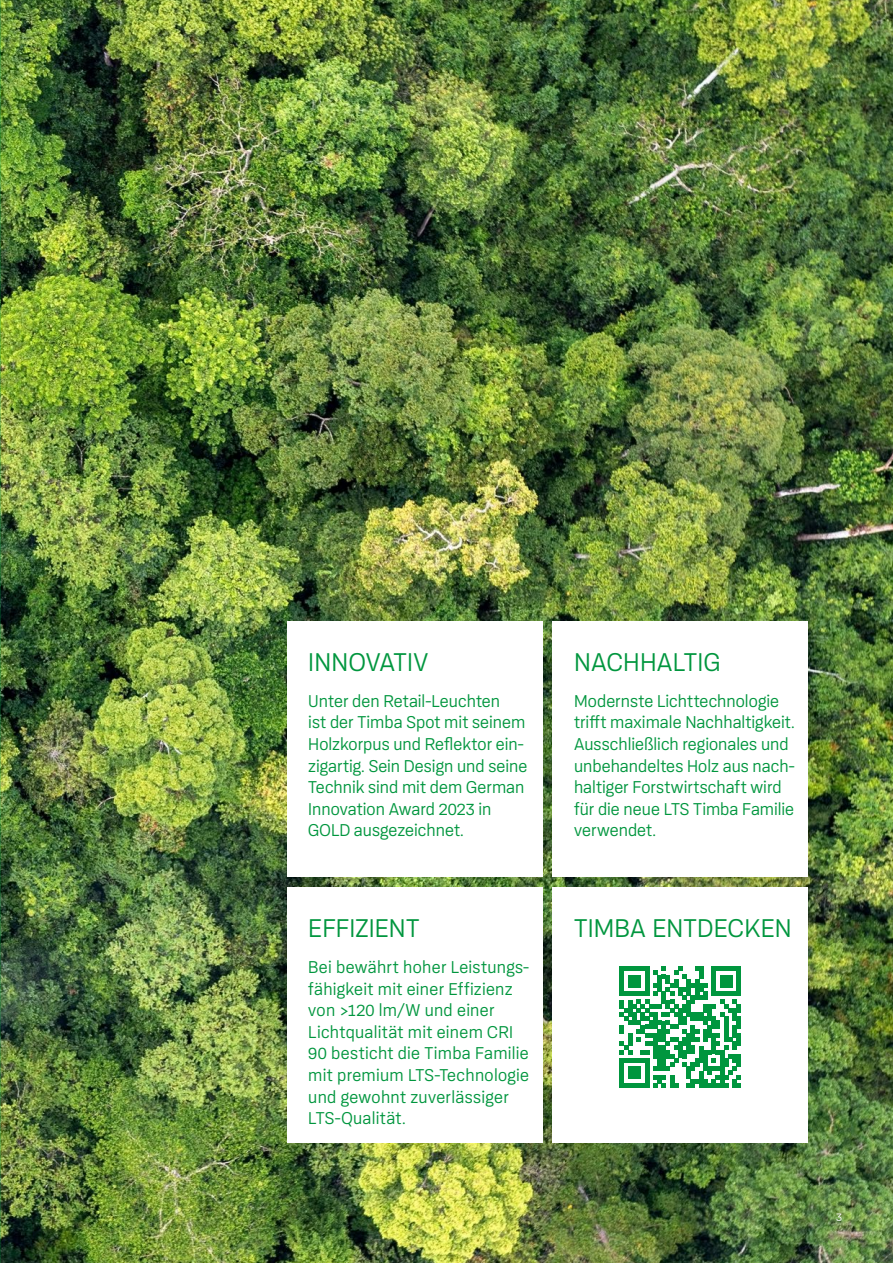
<style>
.page{position:relative;width:893px;height:1263px;background:#fff}
.page>*{position:absolute;margin:0;border:0;box-sizing:border-box;transform-origin:0 0}
.t1{font:27px "Konkret Grotesk Pro";letter-spacing:.01em;color:#00963e}
.t2{font:18px/21.6px "Konkret Grotesk Pro";letter-spacing:.005em;color:#00963e}
.t3{font:12px "Konkret Grotesk Pro";color:#fff}
</style>
<div class="page">
<img style="left:1px;top:0;width:892px;height:1263px">
<div style="left:287px;top:887px;width:255px;height:255px;background:#fff"></div>
<div style="left:287px;top:621px;width:255px;height:255px;background:#fff"></div>
<div style="left:553px;top:887px;width:255px;height:255px;background:#fff"></div>
<div style="left:553px;top:621px;width:255px;height:255px;background:#fff"></div>
<svg style="left:0;top:0;width:1px;height:1263px"></svg>
<svg style="left:620px;top:966px;width:121px;height:121px"></svg>
<h1 class="t1" style="left:308px;top:642px;width:122px">INNOVATIV</h1>
<p class="t2" style="left:308px;top:688px;width:221px">Unter den Retail-Leuchten<br>ist der Timba Spot mit seinem<br>Holzkorpus und Reflektor ein&shy;zigartig. Sein Design und seine<br>Technik sind mit dem German<br>Innovation Award 2023 in<br>GOLD ausgezeichnet.</p>
<h1 class="t1" style="left:308px;top:908px;width:113px">EFFIZIENT</h1>
<p class="t2" style="left:308px;top:955px;width:222px">Bei bewährt hoher Leistungs&shy;fähigkeit mit einer Effizienz von &gt;120 lm/W und einer<br>Lichtqualität mit einem CRI<br>90 besticht die Timba Familie mit premium LTS-Technologie und gewohnt zuverlässiger<br>LTS-Qualität.</p>
<h1 class="t1" style="left:574px;top:642px;width:148px">NACHHALTIG</h1>
<p class="t2" style="left:574px;top:688px;width:222px">Modernste Lichttechnologie trifft maximale Nachhaltigkeit.<br>Ausschließlich regionales und unbehandeltes Holz aus nach&shy;haltiger Forstwirtschaft wird für die neue LTS Timba Familie verwendet.</p>
<h1 class="t1" style="left:574px;top:908px;width:219px">TIMBA ENTDECKEN</h1>
<p class="t3" style="left:836px;top:1208px;width:7px">3</p>
</div>
